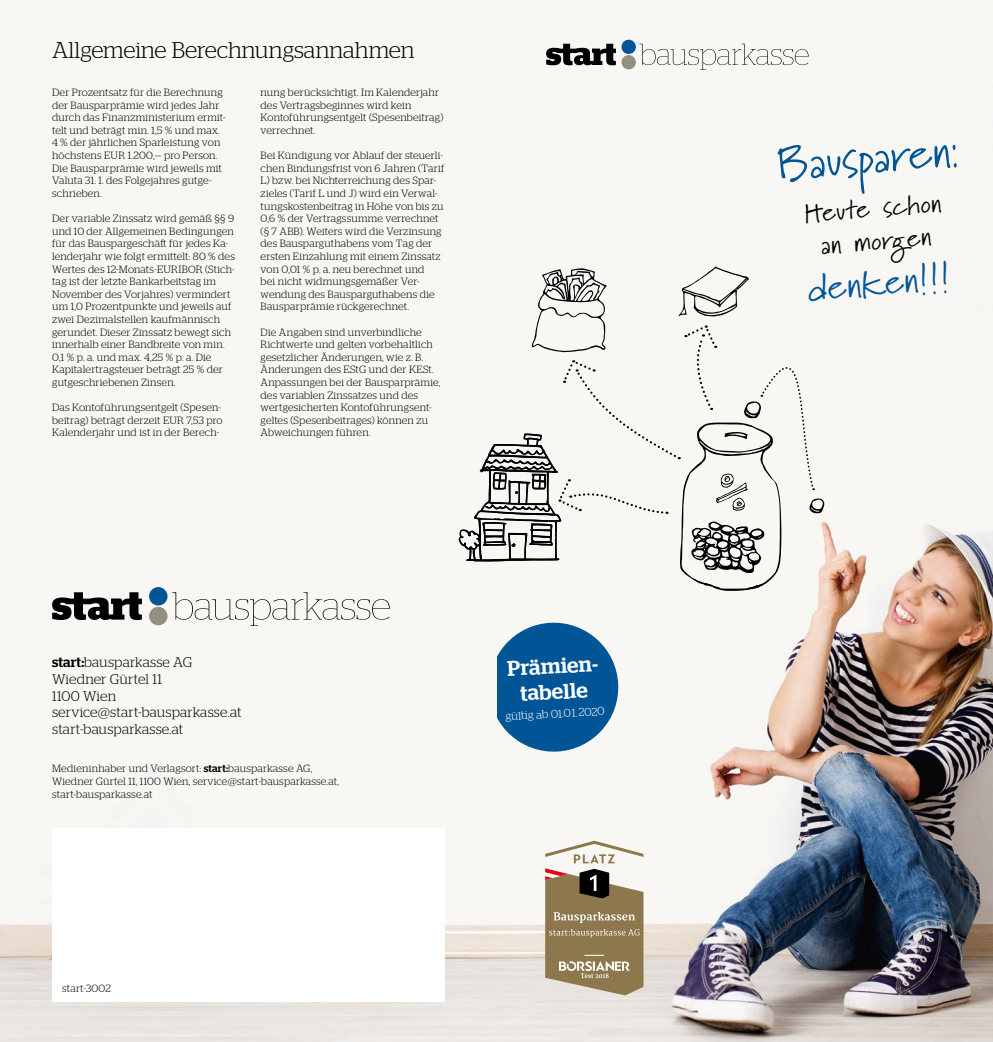
<style>
.page{position:relative;width:993px;height:1042px;background:#fff}
.page>*{position:absolute;margin:0;border:0;box-sizing:border-box;transform-origin:0 0}
.t1{font:47.25px "Lipstick Script SSK";color:#005597}
.t2{font:37.8px "Lipstick Script SSK";color:#005597}
.t3{font:26.95px/32.4px "Lipstick Script SSK";color:#000;text-align:center}
.t4{font:300 22.75px "Stag";color:#000}
.t5{font:500 21.35px/25.4px "Stag";color:#fff;text-align:center}
.t6{font:300 14px/16.8px "Stag";letter-spacing:.01em;color:#000}
.t7{font:300 11.38px "Stag";color:#fff}
.t8{font:300 10.5px/12.6px "Stag";letter-spacing:.015em;color:#000}
.s1{font-weight:500}
</style>
<div class="page">
<img style="left:0;top:0;width:992px;height:1042px">
<svg style="left:487px;top:621px;width:133px;height:132px"></svg>
<div style="left:621px;top:55px;width:14px;height:14px;background:#92907f;border-radius:50%"></div>
<div style="left:621px;top:40px;width:14px;height:14px;background:#005597;border-radius:50%"></div>
<svg style="left:546px;top:44px;width:69px;height:21px"></svg>
<svg style="left:639px;top:44px;width:169px;height:26px"></svg>
<svg style="left:458px;top:266px;width:366px;height:325px"></svg>
<svg style="left:545px;top:841px;width:98px;height:154px"></svg>
<div style="left:52px;top:828px;width:392px;height:174px;background:#fff"></div>
<div style="left:149px;top:607px;width:18px;height:18px;background:#92907f;border-radius:50%"></div>
<div style="left:149px;top:587px;width:18px;height:18px;background:#005597;border-radius:50%"></div>
<svg style="left:52px;top:592px;width:90px;height:28px"></svg>
<svg style="left:172px;top:592px;width:217px;height:34px"></svg>
<div style="left:471px;top:627px;width:25px;height:149px;background:#f8f7f3"></div>
<h3 class="t4" style="left:52px;top:37px;width:364px">Allgemeine Berechnungsannahmen</h3>
<p class="t8" style="left:260px;top:86px;width:184px">nung berücksichtigt. Im Kalenderjahr des Vertragsbeginnes wird kein<br>Kontoführungsentgelt (Spesenbeitrag) verrechnet.</p>
<p class="t8" style="left:260px;top:149px;width:185px">Bei Kündigung vor Ablauf der steuerli&shy;chen Bindungsfrist von 6 Jahren (Tarif L) bzw. bei Nichterreichung des Spar&shy;zieles (Tarif L und J) wird ein Verwal&shy;tungskostenbeitrag in Höhe von bis zu 0,6 % der Vertragssumme verrechnet (§ 7 ABB). Weiters wird die Verzinsung des Bausparguthabens vom Tag der ersten Einzahlung mit einem Zinssatz von 0,01 % p. a. neu berechnet und<br>bei nicht widmungsgemäßer Ver&shy;wendung des Bausparguthabens die Bausparprämie rückgerechnet.</p>
<p class="t8" style="left:260px;top:325px;width:181px">Die Angaben sind unverbindliche Richtwerte und gelten vorbehaltlich gesetzlicher Änderungen, wie z. B.<br>Änderungen des EStG und der KESt.<br>Anpassungen bei der Bausparprämie, des variablen Zinssatzes und des wertgesicherten Kontoführungsent&shy;geltes (Spesenbeitrages) können zu Abweichungen führen.</p>
<p class="t8" style="left:52px;top:86px;width:175px">Der Prozentsatz für die Berechnung der Bausparprämie wird jedes Jahr durch das Finanzministerium ermit&shy;telt und beträgt min. 1,5 % und max.<br>4 % der jährlichen Sparleistung von höchstens EUR 1.200,— pro Person.<br>Die Bausparprämie wird jeweils mit<br>Valuta 31. 1. des Folgejahres gutge&shy;schrieben.</p>
<p class="t8" style="left:52px;top:212px;width:184px">Der variable Zinssatz wird gemäß §§ 9 und 10 der Allgemeinen Bedingungen für das Bauspargeschäft für jedes Ka&shy;lenderjahr wie folgt ermittelt: 80 % des Wertes des 12-Monats-EURIBOR (Stich&shy;tag ist der letzte Bankarbeitstag im November des Vorjahres) vermindert um 1,0 Prozentpunkte und jeweils auf zwei Dezimalstellen kaufmännisch gerundet. Dieser Zinssatz bewegt sich innerhalb einer Bandbreite von min.<br>0,1 % p. a. und max. 4,25 % p. a. Die Kapitalertragsteuer beträgt 25 % der gutgeschriebenen Zinsen.</p>
<p class="t8" style="left:52px;top:401px;width:172px">Das Kontoführungsentgelt (Spesen&shy;beitrag) beträgt derzeit EUR 7,53 pro<br>Kalenderjahr und ist in der Berech-</p>
<h3 class="t6" style="left:52px;top:653px;width:191px"><span class="s1">start:</span>bausparkasse AG<br>Wiedner Gürtel 11<br>1100 Wien service@start-bausparkasse.at start-bausparkasse.at</h3>
<p class="t8" style="left:52px;top:762px;width:288px">Medieninhaber und Verlagsort: <span class="s1">start:</span>bausparkasse AG,<br>Wiedner Gürtel 11, 1100 Wien, service@start-bausparkasse.at, start-bausparkasse.at</p>
<p class="t8" style="left:62px;top:982px;width:50px">start-3002</p>
<h3 class="t5" style="left:506px;top:656px;width:97px;rotate:-3deg">Prämien&shy;tabelle</h3>
<p class="t7" style="left:505px;top:710px;width:101px;rotate:-3deg">gültig ab 01.01.2020</p>
<h1 class="t1" style="left:775px;top:137px;width:183px;rotate:-5deg">Bausparen:</h1>
<h3 class="t3" style="left:803px;top:198px;width:138px;rotate:-5deg">Heute schon an morgen</h3>
<h2 class="t2" style="left:805px;top:266px;width:145px;rotate:-5deg">denken!!!</h2>
</div>
